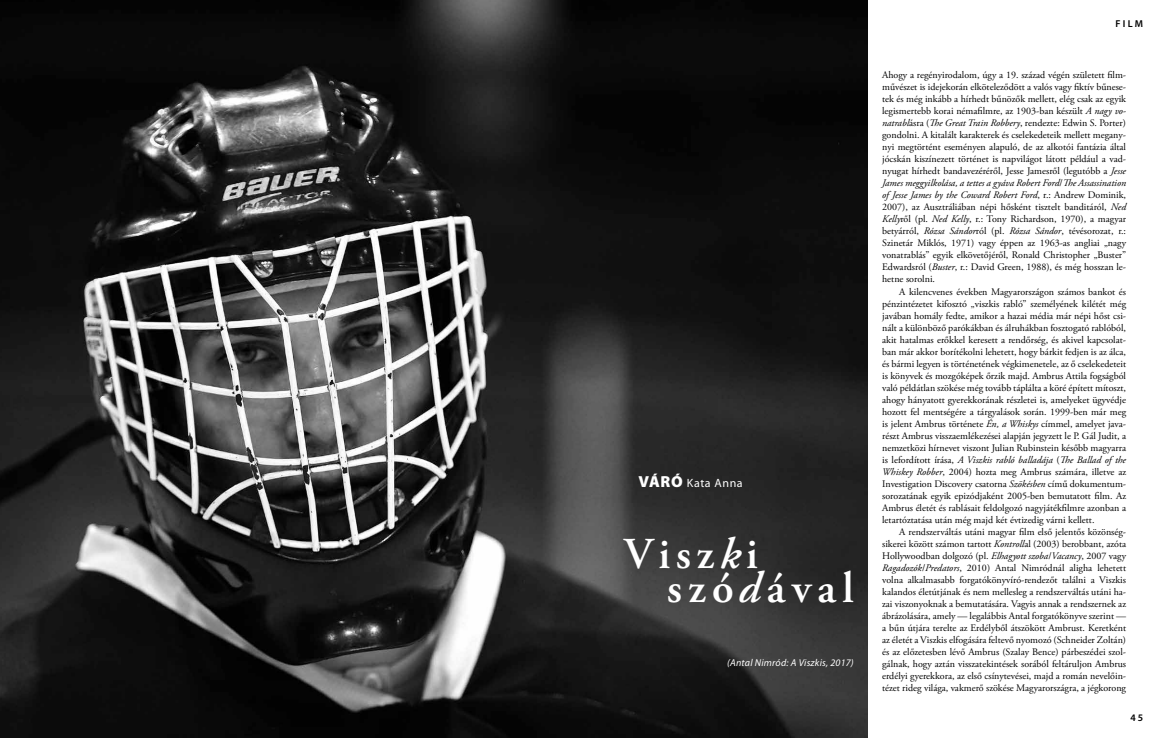
<style>
.page{position:relative;width:1163px;height:738px;background:#fff}
.page>*{position:absolute;margin:0;border:0;box-sizing:border-box;transform-origin:0 0}
.t1{font:600 44px/34px "Adobe Garamond Pro";letter-spacing:.145em;color:#fff}
.t2{font:12px "Myriad Pro";letter-spacing:.05em;color:#fff}
.t3{font:10px/12px "Adobe Garamond Pro";color:#000;text-align:justify}
.t4{font:italic 10px "Myriad Pro";letter-spacing:.02em;color:#fff}
.t5{font:600 10px "Myriad Pro";color:#000}
.s1{font-weight:900;font-size:16px}
.s2{font-style:italic}
</style>
<div class="page">
<img style="left:0;top:0;width:867px;height:737px">
<p class="t2" style="left:638px;top:475px;width:106px"><span class="s1">Váró</span> Kata Anna</p>
<h1 class="t1" style="left:666px;top:537px;width:188px;text-indent:-43px">Visz<span class="s2">k</span>i szó<span class="s2">d</span>ával</h1>
<p class="t4" style="left:727px;top:656px;width:128px">(Antal Nimród: A Viszkis, 2017)</p>
<p class="t5" style="left:1115px;top:18px;width:21px">Film</p>
<p class="t3" style="left:882px;top:69px;width:245px">Ahogy a regényirodalom, úgy a 19. század végén született film&shy;művészet is idejekorán elköteleződött a valós vagy fiktív bűnese&shy;tek és még inkább a hírhedt bűnözők mellett, elég csak az egyik legismertebb korai némafilmre, az 1903-ban készült <span class="s2">A nagy vo&shy;natrabl</span>ásra (<span class="s2">The Great Train Robbery</span>, rendezte: Edwin S. Porter) gondolni. A kitalált karakterek és cselekedeteik mellett megan - nyi megtörtént eseményen alapuló, de az alkotói fantázia által jócskán kiszínezett történet is napvilágot látott például a vad&shy;nyugat hírhedt bandavezéréről, Jesse Jamesről (legutóbb a <span class="s2">Jesse James meggyilkolása, a tettes a gyáva Robert Ford</span>/<span class="s2">The Assassination of Jesse James by the Coward Robert Ford</span>, r.: Andrew Dominik, 2007), az Ausztráliában népi hősként tisztelt banditáról, <span class="s2">Ned Kelly</span>ről (pl. <span class="s2">Ned Kelly</span>, r.: Tony Richardson, 1970), a magyar betyárról, <span class="s2">Rózsa Sándor</span>ról (pl. <span class="s2">Rózsa Sándor</span>, tévésorozat, r.:<br>Szinetár Miklós, 1971) vagy éppen az 1963-as angliai „nagy vonatrablás” egyik elkövetőjéről, Ronald Christopher „Buster” Edwardsról (<span class="s2">Buster</span>, r.: David Green, 1988), és még hosszan le&shy;hetne sorolni.</p>
<p class="t3" style="left:882px;top:285px;width:245px;text-indent:17px">A kilencvenes években Magyarországon számos bankot és pénzintézetet kifosztó „viszkis rabló” személyének kilétét még javában homály fedte, amikor a hazai média már népi hőst csi&shy;nált a különböző parókákban és álruhákban fosztogató rablóból, akit hatalmas erőkkel keresett a rendőrség, és akivel kapcsolat&shy;ban már akkor borítékolni lehetett, hogy bárkit fedjen is az álca, és bármi legyen is történetének végkimenetele, az ő cselekedeteit is könyvek és mozgóképek őrzik majd. Ambrus Attila fogságból való példátlan szökése még tovább táplálta a köré épített mítoszt, ahogy hányatott gyerekkorának részletei is, amelyeket ügyvédje hozott fel mentségére a tárgyalások során. 1999-ben már meg is jelent Ambrus története <span class="s2">Én, a Whiskys</span> címmel, amelyet java&shy;részt Ambrus visszaemlékezései alapján jegyzett le P. Gál Judit, a nemzetközi hírnevet viszont Julian Rubinstein később magyarra is lefordított írása, <span class="s2">A Viszkis rabló balladája</span> (<span class="s2">The Ballad of the Whiskey Robber</span>, 2004) hozta meg Ambrus számára, illetve az Investigation Discovery csatorna <span class="s2">Szökésben</span> című dokumentum&shy;sorozatának egyik epizódjaként 2005-ben bemutatott film. Az Ambrus életét és rablásait feldolgozó nagyjátékfilmre azonban a letartóztatása után még majd két évtizedig várni kellett.</p>
<p class="t3" style="left:882px;top:525px;width:245px;text-indent:17px">A rendszerváltás utáni magyar film első jelentős közönség&shy;sikerei között számon tartott <span class="s2">Kontroll</span>al (2003) berobbant, azóta Hollywoodban dolgozó (pl. <span class="s2">Elhagyott szoba</span>/<span class="s2">Vacancy</span>, 2007 vagy <span class="s2">Ragadozók</span>/<span class="s2">Predators</span>, 2010) Antal Nimródnál aligha lehetett volna alkalmasabb forgatókönyvíró-rendezőt találni a Viszkis kalandos életútjának és nem mellesleg a rendszerváltás utáni ha&shy;zai viszonyoknak a bemutatására. Vagyis annak a rendszernek az ábrázolására, amely — legalábbis Antal forgatókönyve szerint — a bűn útjára terelte az Erdélyből átszökött Ambrust. Keretként az életét a Viszkis elfogására feltevő nyomozó (Schneider Zoltán) és az előzetesben lévő Ambrus (Szalay Bence) párbeszédei szol&shy;gálnak, hogy aztán visszatekintések sorából feltáruljon Ambrus erdélyi gyerekkora, az első csínytevései, majd a román nevelőin&shy;tézet rideg világa, vakmerő szökése Magyarországra, a jégkorong</p>
<p class="t5" style="left:1130px;top:711px;width:14px">45</p>
</div>
